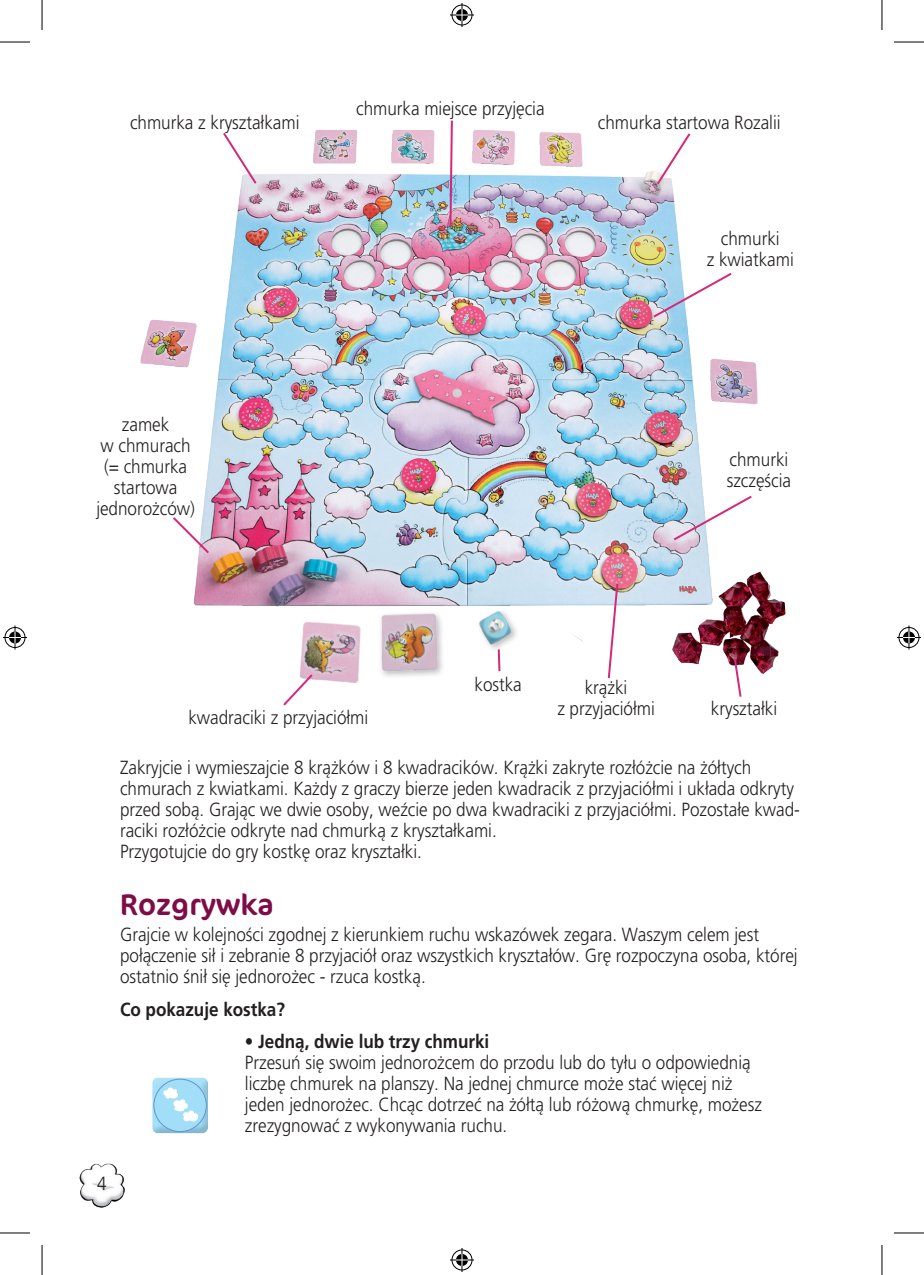
<style>
.page{position:relative;width:924px;height:1275px;background:#fff}
.page>*{position:absolute;margin:0;border:0;box-sizing:border-box;transform-origin:0 0}
.t1{font:30px "Cocon Pro";color:#7e0d47}
.t2{font:300 19px/21px "Frutiger LT Pro";color:#231f20;scale:.9 1}
.t3{font:700 19px "Frutiger LT Pro";color:#231f20;scale:.9 1}
.s1{font-weight:300}
</style>
<div class="page">
<img style="left:79px;top:1163px;width:45px;height:45px">
<img style="left:194px;top:130px;width:592px;height:544px">
<img style="left:140px;top:303px;width:64px;height:74px">
<svg style="left:448px;top:120px;width:5px;height:109px"></svg>
<svg style="left:221px;top:131px;width:37px;height:55px"></svg>
<svg style="left:651px;top:271px;width:82px;height:48px"></svg>
<svg style="left:671px;top:494px;width:82px;height:48px"></svg>
<svg style="left:173px;top:515px;width:38px;height:40px"></svg>
<svg style="left:606px;top:582px;width:13px;height:97px"></svg>
<svg style="left:732px;top:656px;width:10px;height:41px"></svg>
<div style="left:149px;top:1077px;width:60px;height:57px;background:#231f20;opacity:.2"></div>
<div style="left:154px;top:1079px;width:52px;height:52px;background:#a2def8;border-radius:50%"></div>
<div style="left:154px;top:1079px;width:52px;height:52px;border:1px solid #5f98d1;border-radius:50%"></div>
<svg style="left:163px;top:1086px;width:36px;height:36px"></svg>
<svg style="left:654px;top:131px;width:38px;height:55px"></svg>
<img style="left:270px;top:592px;width:132px;height:91px">
<svg style="left:281px;top:672px;width:33px;height:34px"></svg>
<div style="left:377px;top:607px;width:142px;height:72px;background:#fff"></div>
<img style="left:368px;top:598px;width:162px;height:79px">
<hr style="left:0;top:42px;width:30px;height:1px;background:#000">
<hr style="left:893px;top:42px;width:30px;height:1px;background:#000">
<hr style="left:0;top:1232px;width:30px;height:1px;background:#000">
<hr style="left:893px;top:1232px;width:30px;height:1px;background:#000">
<hr style="left:42px;top:0;width:1px;height:30px;background:#000">
<hr style="left:42px;top:1245px;width:1px;height:30px;background:#000">
<hr style="left:881px;top:0;width:1px;height:30px;background:#000">
<hr style="left:881px;top:1245px;width:1px;height:30px;background:#000">
<svg style="left:450px;top:3px;width:24px;height:24px"></svg>
<svg style="left:450px;top:1248px;width:24px;height:24px"></svg>
<svg style="left:3px;top:625px;width:24px;height:24px"></svg>
<svg style="left:897px;top:625px;width:23px;height:24px"></svg>
<p class="t2" style="left:130px;top:112px;width:190px">chmurka z kryształkami</p>
<p class="t2" style="left:356px;top:98px;width:211px">chmurka miejsce przyjęcia</p>
<p class="t2" style="left:597px;top:112px;width:204px">chmurka startowa Rozalii</p>
<p class="t2" style="left:720px;top:228px;width:67px">chmurki</p>
<p class="t2" style="left:706px;top:249px;width:98px">z kwiatkami</p>
<p class="t2" style="left:96px;top:413px;width:111px;text-align:center">zamek<br>w chmurach (= chmurka startowa jednorożców)</p>
<p class="t2" style="left:726px;top:449px;width:73px">chmurki szczęścia</p>
<p class="t2" style="left:188px;top:707px;width:201px">kwadraciki z przyjaciółmi</p>
<p class="t2" style="left:474px;top:674px;width:54px">kostka</p>
<p class="t2" style="left:557px;top:677px;width:110px;text-align:center">krążki<br>z przyjaciółmi</p>
<p class="t2" style="left:710px;top:698px;width:75px">kryształki</p>
<p class="t2" style="left:120px;top:756px;width:756px">Zakryjcie i wymieszajcie 8 krążków i 8 kwadracików. Krążki zakryte rozłóżcie na żółtych chmurach z kwiatkami. Każdy z graczy bierze jeden kwadracik z przyjaciółmi i układa odkryty przed sobą. Grając we dwie osoby, weźcie po dwa kwadraciki z przyjaciółmi. Pozostałe kwad&shy;raciki rozłóżcie odkryte nad chmurką z kryształkami.</p>
<p class="t2" style="left:120px;top:840px;width:337px">Przygotujcie do gry kostkę oraz kryształki.</p>
<p class="t1" style="left:120px;top:884px;width:155px">Rozgrywka</p>
<p class="t2" style="left:120px;top:924px;width:754px">Grajcie w kolejności zgodnej z kierunkiem ruchu wskazówek zegara. Waszym celem jest połączenie sił i zebranie 8 przyjaciół oraz wszystkich kryształów. Grę rozpoczyna osoba, której ostatnio śnił się jednorożec - rzuca kostką.</p>
<p class="t3" style="left:120px;top:998px;width:185px">Co pokazuje kostka?</p>
<p class="t3" style="left:245px;top:1030px;width:273px"><span class="s1">•</span> Jedną, dwie lub trzy chmurki</p>
<p class="t2" style="left:245px;top:1052px;width:575px">Przesuń się swoim jednorożcem do przodu lub do tyłu o odpowiednią liczbę chmurek na planszy. Na jednej chmurce może stać więcej niż jeden jednorożec. Chcąc dotrzeć na żółtą lub różową chmurkę, możesz zrezygnować z wykonywania ruchu.</p>
<p class="t2" style="left:97px;top:1172px;width:12px">4</p>
</div>
